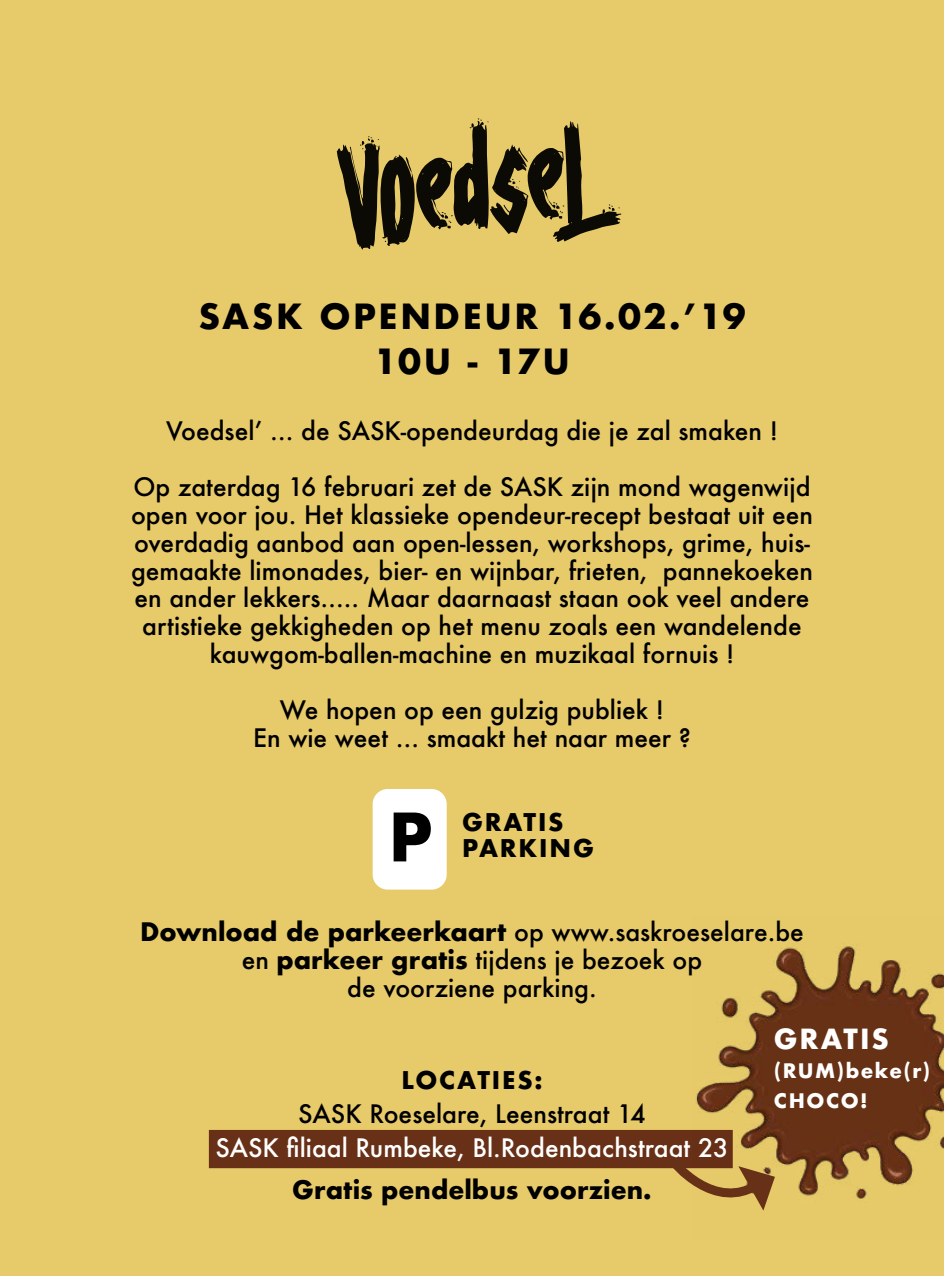
<style>
.page{position:relative;width:944px;height:1276px;background:#e7ca69}
.page>*{position:absolute;margin:0;border:0;box-sizing:border-box;transform-origin:0 0}
.t1{font:250.88px "Cerobong";color:#000}
.t2{font:700 64.8px "Futura";color:#000}
.t3{font:700 33.75px/45px "Futura";letter-spacing:.075em;color:#000;text-align:center}
.t4{font:700 27px "Futura";letter-spacing:.075em;color:#fff}
.t5{font:500 24.75px/27.9px "Futura";color:#000;text-align:center}
.t6{font:500 24.75px "Futura";color:#fff}
.t7{font:700 24.75px "Futura";color:#000}
.t8{font:700 23.85px "Futura";letter-spacing:.075em;color:#000}
.t9{font:700 19.57px/29.2px "Futura";letter-spacing:.075em;color:#fff}
.s1{font-weight:700}
</style>
<div class="page">
<div style="left:209px;top:1130px;width:524px;height:38px;background:#683117"></div>
<div style="left:373px;top:789px;width:74px;height:100px;background:#fff;border-radius:15px"></div>
<img style="left:692px;top:915px;width:252px;height:326px">
<svg style="left:664px;top:1152px;width:111px;height:62px"></svg>
<h1 class="t1" style="left:325px;top:25px;width:282px;rotate:-5deg">VoedseL</h1>
<h3 class="t3" style="left:198px;top:293px;width:549px">SASK OPENDEUR 16.02.’19<br>10U - 17U</h3>
<p class="t5" style="left:166px;top:417px;width:613px">Voedsel’ … de SASK-opendeurdag die je zal smaken !</p>
<p class="t5" style="left:131px;top:472px;width:683px">Op zaterdag 16 februari zet de SASK zijn mond wagenwijd open voor jou. Het klassieke opendeur-recept bestaat uit een overdadig aanbod aan open-lessen, workshops, grime, huis&shy;gemaakte limonades, bier- en wijnbar, frieten, pannekoeken en ander lekkers….. Maar daarnaast staan ook veel andere artistieke gekkigheden op het menu zoals een wandelende kauwgom-ballen-machine en muzikaal fornuis !</p>
<p class="t5" style="left:253px;top:695px;width:439px">We hopen op een gulzig publiek !<br>En wie weet … smaakt het naar meer ?</p>
<h2 class="t2" style="left:388px;top:790px;width:45px">P</h2>
<p class="t8" style="left:462px;top:804px;width:103px">GRATIS</p>
<p class="t8" style="left:462px;top:830px;width:133px">PARKING</p>
<p class="t5" style="left:140px;top:918px;width:665px"><span class="s1">Download de parkeerkaart</span> op www.saskroeselare.be en <span class="s1">parkeer gratis</span> tijdens je bezoek op<br>de voorziene parking.</p>
<p class="t8" style="left:401px;top:1063px;width:143px">LOCATIES:</p>
<p class="t5" style="left:298px;top:1099px;width:349px">SASK Roeselare, Leenstraat 14</p>
<p class="t6" style="left:215px;top:1130px;width:515px">SASK filiaal Rumbeke, Bl.Rodenbachstraat 23</p>
<p class="t7" style="left:292px;top:1172px;width:361px">Gratis pendelbus voorzien.</p>
<p class="t4" style="left:774px;top:1019px;width:117px">GRATIS</p>
<p class="t9" style="left:774px;top:1056px;width:158px">(RUM)beke(r)<br>CHOCO!</p>
</div>
